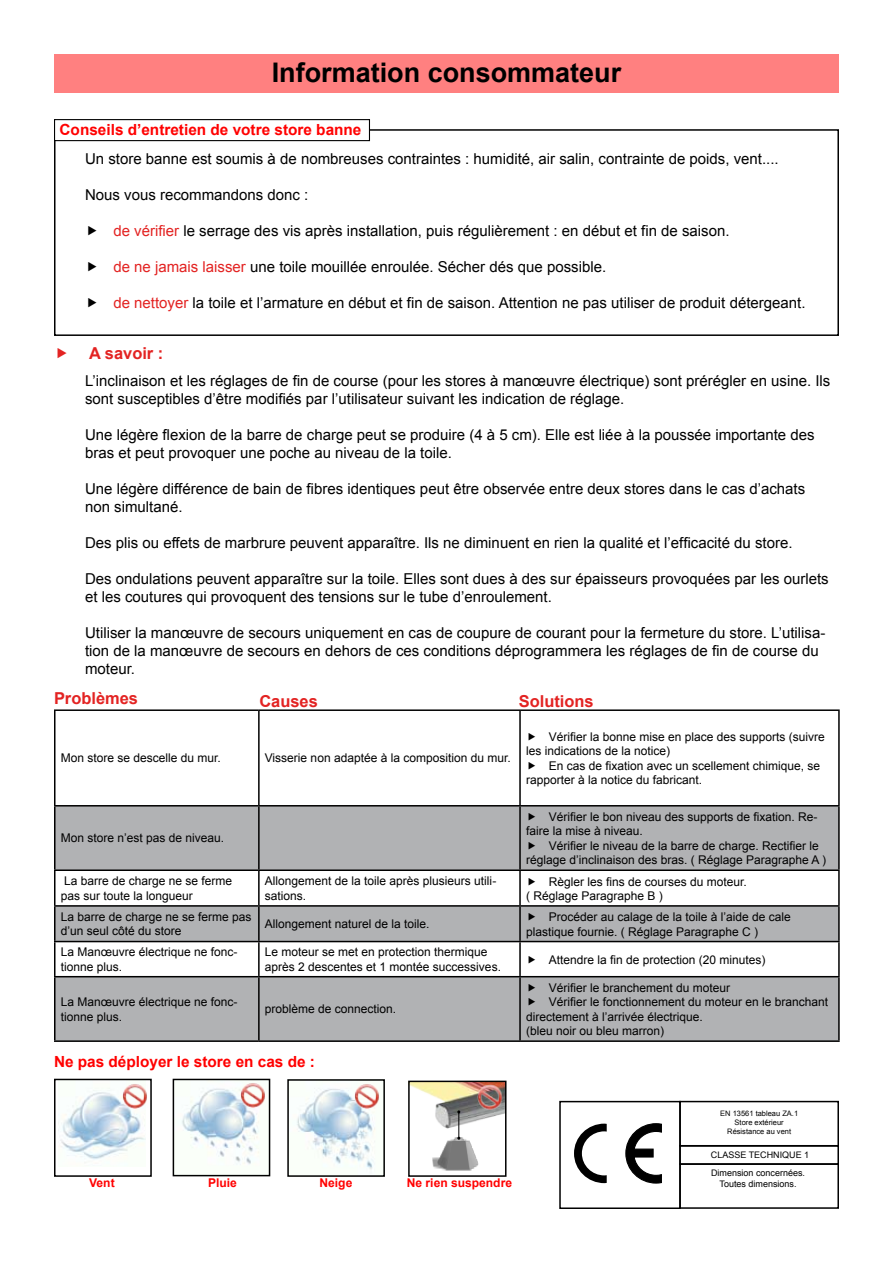
<style>
.page{position:relative;width:893px;height:1263px;background:#fff}
.page>*{position:absolute;margin:0;border:0;box-sizing:border-box;transform-origin:0 0}
.t1{font:700 27px "Arial";color:#000}
.t2{font:700 16.5px "Arial";color:#e32322}
.t3{font:700 15.3px "Arial";color:#f00}
.t4{font:15px/18px "Arial";color:#000}
.t5{font:12px/14.4px "Arial";color:#000}
.t6{font:700 12px "Arial";color:#f00}
.t7{font:9px/10.8px "Arial";color:#000;text-align:center}
.t8{font:7.5px/9px "Arial";color:#000;text-align:center}
.s1{color:#e32322}
</style>
<div class="page">
<div style="left:679px;top:1163px;width:160px;height:46px;border:2px solid #000"></div>
<div style="left:559px;top:1101px;width:122px;height:108px;border:2px solid #000"></div>
<div style="left:679px;top:1101px;width:160px;height:45px;border:2px solid #000"></div>
<svg style="left:574px;top:1123px;width:33px;height:60px"></svg>
<svg style="left:625px;top:1123px;width:37px;height:61px"></svg>
<div style="left:679px;top:1145px;width:160px;height:20px;border:2px solid #000"></div>
<img style="left:411px;top:1083px;width:92px;height:46px">
<div style="left:408px;top:1080px;width:98px;height:97px;border:2px solid #000"></div>
<img style="left:60px;top:1090px;width:85px;height:73px">
<div style="left:54px;top:1079px;width:98px;height:98px;border:2px solid #000"></div>
<img style="left:296px;top:1088px;width:79px;height:82px">
<div style="left:287px;top:1079px;width:98px;height:98px;border:2px solid #000"></div>
<img style="left:432px;top:1140px;width:47px;height:31px">
<svg style="left:447px;top:1110px;width:22px;height:59px"></svg>
<img style="left:122px;top:1084px;width:25px;height:24px">
<img style="left:355px;top:1084px;width:24px;height:25px">
<img style="left:477px;top:1084px;width:25px;height:25px">
<img style="left:181px;top:1088px;width:78px;height:77px">
<div style="left:173px;top:1079px;width:97px;height:97px;border:2px solid #000"></div>
<img style="left:240px;top:1083px;width:25px;height:25px">
<div style="left:54px;top:129px;width:785px;height:207px;border:2px solid #000"></div>
<div style="left:55px;top:120px;width:314px;height:21px;background:#fff"></div>
<div style="left:54px;top:119px;width:316px;height:22px;border:1px solid #000"></div>
<svg style="left:56px;top:806px;width:782px;height:234px;fill:#b1b2b4"></svg>
<hr style="left:54px;top:709px;width:205px;height:2px;background:#000">
<hr style="left:54px;top:711px;width:2px;height:94px;background:#000">
<hr style="left:259px;top:709px;width:261px;height:2px;background:#000">
<hr style="left:258px;top:711px;width:2px;height:94px;background:#000">
<hr style="left:520px;top:709px;width:320px;height:2px;background:#000">
<hr style="left:519px;top:711px;width:2px;height:94px;background:#000">
<hr style="left:838px;top:711px;width:2px;height:94px;background:#000">
<hr style="left:54px;top:871px;width:2px;height:34px;background:#000">
<hr style="left:258px;top:871px;width:2px;height:34px;background:#000">
<hr style="left:519px;top:871px;width:2px;height:34px;background:#000">
<hr style="left:838px;top:871px;width:2px;height:34px;background:#000">
<hr style="left:54px;top:905px;width:205px;height:2px;background:#000">
<hr style="left:54px;top:907px;width:2px;height:34px;background:#000">
<hr style="left:259px;top:905px;width:261px;height:2px;background:#000">
<hr style="left:258px;top:907px;width:2px;height:34px;background:#000">
<hr style="left:520px;top:905px;width:320px;height:2px;background:#000">
<hr style="left:519px;top:907px;width:2px;height:34px;background:#000">
<hr style="left:838px;top:907px;width:2px;height:34px;background:#000">
<hr style="left:54px;top:941px;width:205px;height:1px;background:#000">
<hr style="left:54px;top:942px;width:2px;height:34px;background:#000">
<hr style="left:259px;top:941px;width:261px;height:1px;background:#000">
<hr style="left:258px;top:942px;width:2px;height:34px;background:#000">
<hr style="left:520px;top:941px;width:320px;height:1px;background:#000">
<hr style="left:519px;top:942px;width:2px;height:34px;background:#000">
<hr style="left:838px;top:942px;width:2px;height:34px;background:#000">
<hr style="left:54px;top:976px;width:205px;height:1px;background:#000">
<hr style="left:54px;top:977px;width:2px;height:63px;background:#000">
<hr style="left:259px;top:976px;width:261px;height:1px;background:#000">
<hr style="left:258px;top:977px;width:2px;height:63px;background:#000">
<hr style="left:520px;top:976px;width:320px;height:1px;background:#000">
<hr style="left:519px;top:977px;width:2px;height:63px;background:#000">
<hr style="left:838px;top:977px;width:2px;height:63px;background:#000">
<hr style="left:54px;top:1040px;width:205px;height:2px;background:#000">
<hr style="left:259px;top:1040px;width:261px;height:2px;background:#000">
<hr style="left:520px;top:1040px;width:320px;height:2px;background:#000">
<hr style="left:54px;top:805px;width:205px;height:1px;background:#000">
<hr style="left:54px;top:806px;width:2px;height:63px;background:#000">
<hr style="left:259px;top:805px;width:261px;height:1px;background:#000">
<hr style="left:258px;top:806px;width:2px;height:63px;background:#000">
<hr style="left:520px;top:805px;width:320px;height:1px;background:#000">
<hr style="left:519px;top:806px;width:2px;height:63px;background:#000">
<hr style="left:838px;top:806px;width:2px;height:63px;background:#000">
<hr style="left:54px;top:869px;width:205px;height:2px;background:#000">
<hr style="left:259px;top:869px;width:261px;height:2px;background:#000">
<hr style="left:520px;top:869px;width:320px;height:2px;background:#000">
<div style="left:54px;top:54px;width:785px;height:38px;background:#ff8080"></div>
<svg style="left:529px;top:813px;width:6px;height:7px"></svg>
<svg style="left:529px;top:842px;width:6px;height:7px"></svg>
<svg style="left:529px;top:877px;width:6px;height:8px"></svg>
<svg style="left:529px;top:913px;width:6px;height:7px"></svg>
<svg style="left:529px;top:955px;width:6px;height:8px"></svg>
<svg style="left:529px;top:984px;width:6px;height:7px"></svg>
<svg style="left:529px;top:998px;width:6px;height:8px"></svg>
<h1 class="t1" style="left:272px;top:55px;width:351px">Information consommateur</h1>
<p class="t3" style="left:60px;top:119px;width:303px">Conseils d’entretien de votre store banne</p>
<p class="t4" style="left:85px;top:149px;width:695px">Un store banne est soumis à de nombreuses contraintes : humidité, air salin, contrainte de poids, vent....</p>
<p class="t4" style="left:85px;top:185px;width:225px">Nous vous recommandons donc :</p>
<p class="t4" style="left:113px;top:221px;width:618px"><span class="s1">de vérifier</span> le serrage des vis après installation, puis régulièrement : en début et fin de saison.</p>
<p class="t4" style="left:113px;top:257px;width:494px"><span class="s1">de ne jamais laisser</span> une toile mouillée enroulée. Sécher dés que possible.</p>
<p class="t4" style="left:113px;top:293px;width:694px"><span class="s1">de nettoyer</span> la toile et l’armature en début et fin de saison. Attention ne pas utiliser de produit détergeant.</p>
<p class="t2" style="left:89px;top:342px;width:76px">A savoir :</p>
<p class="t4" style="left:85px;top:372px;width:747px">L’inclinaison et les réglages de fin de course (pour les stores à manœuvre électrique) sont prérégler en usine. Ils sont susceptibles d’être modifiés par l’utilisateur suivant les indication de réglage.</p>
<p class="t4" style="left:85px;top:426px;width:731px">Une légère flexion de la barre de charge peut se produire (4 à 5 cm). Elle est liée à la poussée importante des bras et peut provoquer une poche au niveau de la toile.</p>
<p class="t4" style="left:85px;top:480px;width:722px">Une légère différence de bain de fibres identiques peut être observée entre deux stores dans le cas d’achats non simultané.</p>
<p class="t4" style="left:85px;top:534px;width:709px">Des plis ou effets de marbrure peuvent apparaître. Ils ne diminuent en rien la qualité et l’efficacité du store.</p>
<p class="t4" style="left:85px;top:570px;width:745px">Des ondulations peuvent apparaître sur la toile. Elles sont dues à des sur épaisseurs provoquées par les ourlets et les coutures qui provoquent des tensions sur le tube d’enroulement.</p>
<p class="t4" style="left:85px;top:624px;width:742px">Utiliser la manœuvre de secours uniquement en cas de coupure de courant pour la fermeture du store. L’utilisa&shy;tion de la manœuvre de secours en dehors de ces conditions déprogrammera les réglages de fin de course du moteur.</p>
<p class="t2" style="left:54px;top:687px;width:86px">Problèmes</p>
<p class="t2" style="left:259px;top:691px;width:60px">Causes</p>
<p class="t2" style="left:519px;top:690px;width:76px">Solutions</p>
<p class="t5" style="left:61px;top:751px;width:162px">Mon store se descelle du mur.</p>
<p class="t5" style="left:265px;top:751px;width:247px">Visserie non adaptée à la composition du mur.</p>
<p class="t5" style="left:61px;top:831px;width:165px">Mon store n’est pas de niveau.</p>
<p class="t5" style="left:526px;top:730px;width:300px;text-indent:23px">Vérifier la bonne mise en place des supports (suivre les indications de la notice)</p>
<p class="t5" style="left:526px;top:758px;width:296px;text-indent:23px">En cas de fixation avec un scellement chimique, se rapporter à la notice du fabricant.</p>
<p class="t5" style="left:526px;top:810px;width:293px;text-indent:23px">Vérifier le bon niveau des supports de fixation. Re&shy;faire la mise à niveau.</p>
<p class="t5" style="left:526px;top:838px;width:302px;text-indent:23px">Vérifier le niveau de la barre de charge. Rectifier le réglage d’inclinaison des bras. ( Réglage Paragraphe A )</p>
<p class="t5" style="left:61px;top:874px;width:173px">La barre de charge ne se ferme pas sur toute la longueur</p>
<p class="t5" style="left:265px;top:874px;width:233px">Allongement de la toile après plusieurs utili&shy;sations.</p>
<p class="t5" style="left:526px;top:874px;width:222px;text-indent:23px">Règler les fins de courses du moteur. ( Réglage Paragraphe B )</p>
<p class="t5" style="left:61px;top:909px;width:192px">La barre de charge ne se ferme pas d’un seul côté du store</p>
<p class="t5" style="left:265px;top:917px;width:166px">Allongement naturel de la toile.</p>
<p class="t5" style="left:526px;top:910px;width:266px;text-indent:23px">Procéder au calage de la toile à l’aide de cale plastique fournie. ( Réglage Paragraphe C )</p>
<p class="t5" style="left:61px;top:945px;width:178px">La Manœuvre électrique ne fonc&shy;tionne plus.</p>
<p class="t5" style="left:265px;top:945px;width:238px">Le moteur se met en protection thermique après 2 descentes et 1 montée successives.</p>
<p class="t5" style="left:549px;top:952px;width:218px">Attendre la fin de protection (20 minutes)</p>
<p class="t5" style="left:61px;top:995px;width:178px">La Manœuvre électrique ne fonc&shy;tionne plus.</p>
<p class="t5" style="left:265px;top:1002px;width:133px">problème de connection.</p>
<p class="t5" style="left:549px;top:981px;width:183px">Vérifier le branchement du moteur</p>
<p class="t5" style="left:549px;top:995px;width:281px">Vérifier le fonctionnement du moteur en le branchant</p>
<p class="t5" style="left:526px;top:1009px;width:178px">directement à l’arrivée électrique.</p>
<p class="t5" style="left:526px;top:1024px;width:140px">(bleu noir ou bleu marron)</p>
<p class="t3" style="left:54px;top:1052px;width:263px">Ne pas déployer le store en cas de :</p>
<p class="t6" style="left:89px;top:1175px;width:27px">Vent</p>
<p class="t6" style="left:208px;top:1175px;width:30px">Pluie</p>
<p class="t6" style="left:320px;top:1175px;width:34px">Neige</p>
<p class="t6" style="left:407px;top:1175px;width:107px">Ne rien suspendre</p>
<p class="t8" style="left:720px;top:1108px;width:79px">EN 13561 tableau ZA.1<br>Store extérieur<br>Résistance au vent</p>
<p class="t7" style="left:711px;top:1167px;width:96px">Dimension concernées.<br>Toutes dimensions.</p>
<p class="t7" style="left:711px;top:1150px;width:100px">CLASSE TECHNIQUE 1</p>
</div>
